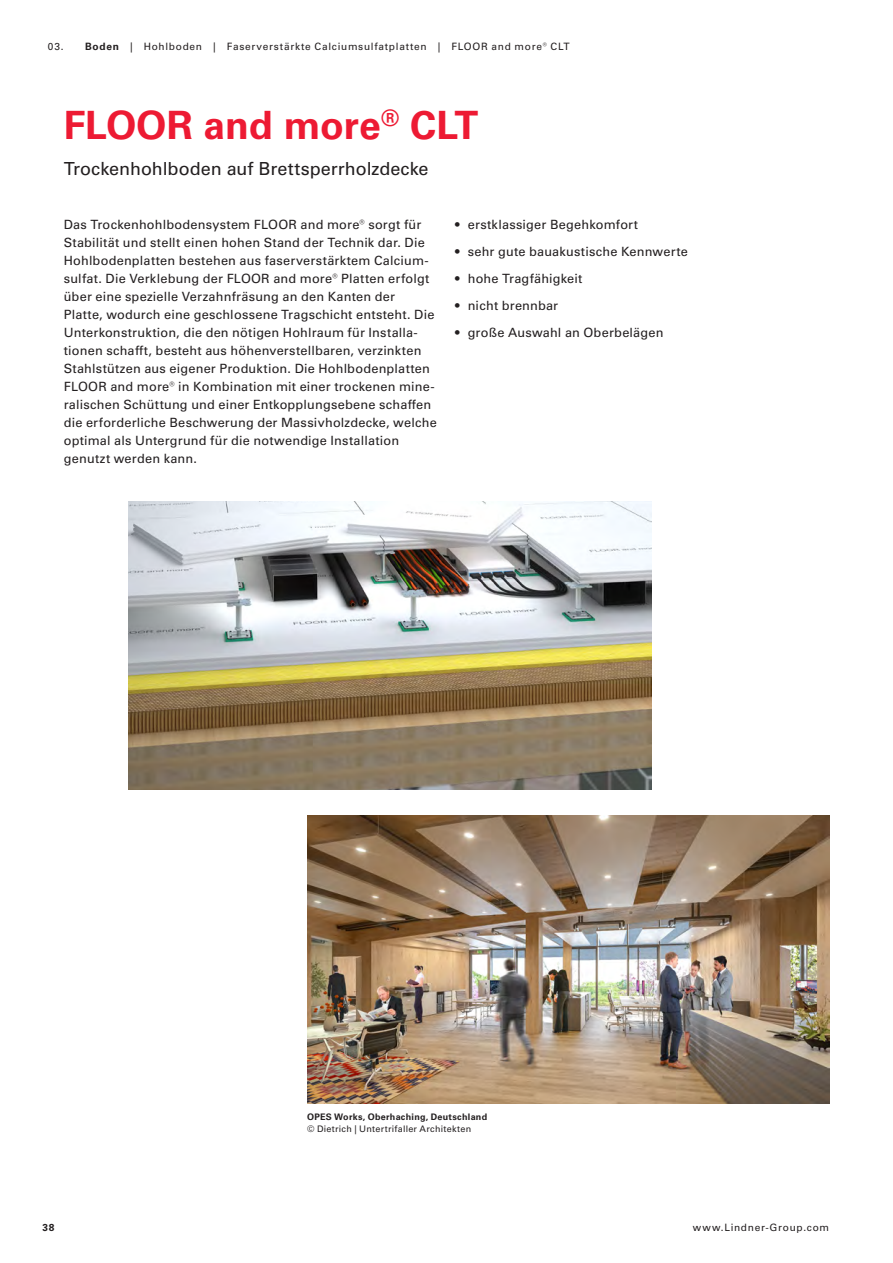
<style>
.page{position:relative;width:893px;height:1263px;background:#fff}
.page>*{position:absolute;margin:0;border:0;box-sizing:border-box;transform-origin:0 0}
.Lindner__H2__-_26pt{font:700 39px "Univers LT Pro 65";letter-spacing:-.005em;color:#ed1a33}
.Lindner__H2__SUB_-_12pt{font:18px "Univers LT Pro 55 Roman";color:#231f20}
.Lindner_Copy_-_8_5pt{font:12.75px/18px "Univers LT Pro 55 Roman";letter-spacing:.015em;color:#231f20}
.Lindner_Rubrikheader_-_6_75pt{font:10.2px "Univers LT Pro 55 Roman";letter-spacing:.07em;color:#231f20}
.t1{font:700 10.2px "Univers LT Pro 65";color:#231f20}
.Lindner_Bildunterschrift_-_6pt{font:9px/12px "Univers LT Pro 55 Roman";letter-spacing:.03em;color:#231f20}
.s1{font-family:"Univers LT Pro 65";font-weight:700}
</style>
<div class="page">
<img style="left:129px;top:501px;width:522px;height:289px">
<img style="left:307px;top:815px;width:523px;height:289px">
<p class="Lindner_Rubrikheader_-_6_75pt" style="left:48px;top:39px;width:17px">03.</p>
<p class="Lindner_Rubrikheader_-_6_75pt" style="left:85px;top:39px;width:486px"><span class="s1">Boden</span> | Hohlboden | Faserverstärkte Calciumsulfatplatten | FLOOR and more® CLT</p>
<p class="Lindner__H2__-_26pt" style="left:64px;top:98px;width:416px">FLOOR and more<sup>®</sup> CLT</p>
<p class="Lindner__H2__SUB_-_12pt" style="left:64px;top:156px;width:366px">Trockenhohlboden auf Brettsperrholzdecke</p>
<p class="Lindner_Copy_-_8_5pt" style="left:64px;top:215px;width:374px">Das Trockenhohlbodensystem FLOOR and more® sorgt für Stabilität und stellt einen hohen Stand der Technik dar. Die Hohlbodenplatten bestehen aus faserverstärktem Calcium&shy;sulfat. Die Verklebung der FLOOR and more® Platten erfolgt über eine spezielle Verzahnfräsung an den Kanten der Platte, wodurch eine geschlossene Tragschicht entsteht. Die Unterkonstruktion, die den nötigen Hohlraum für Installa&shy;tionen schafft, besteht aus höhenverstellbaren, verzinkten Stahlstützen aus eigener Produktion. Die Hohlbodenplatten FLOOR and more® in Kombination mit einer trockenen mine&shy;ralischen Schüttung und einer Entkopplungsebene schaffen die erforderliche Beschwerung der Massivholzdecke, welche optimal als Untergrund für die notwendige Installation genutzt werden kann.</p>
<p class="Lindner_Copy_-_8_5pt" style="left:455px;top:215px;width:185px">• erstklassiger Begehkomfort</p>
<p class="Lindner_Copy_-_8_5pt" style="left:455px;top:242px;width:234px">• sehr gute bauakustische Kennwerte</p>
<p class="Lindner_Copy_-_8_5pt" style="left:455px;top:269px;width:129px">• hohe Tragfähigkeit</p>
<p class="Lindner_Copy_-_8_5pt" style="left:455px;top:296px;width:105px">• nicht brennbar</p>
<p class="Lindner_Copy_-_8_5pt" style="left:455px;top:323px;width:210px">• große Auswahl an Oberbelägen</p>
<p class="Lindner_Bildunterschrift_-_6pt" style="left:307px;top:1110px;width:182px"><span class="s1">OPES Works, Oberhaching, Deutschland </span>© Dietrich | Untertrifaller Architekten</p>
<p class="t1" style="left:43px;top:1221px;width:14px">38</p>
<p class="Lindner_Rubrikheader_-_6_75pt" style="left:693px;top:1221px;width:138px">www.Lindner-Group.com</p>
</div>
